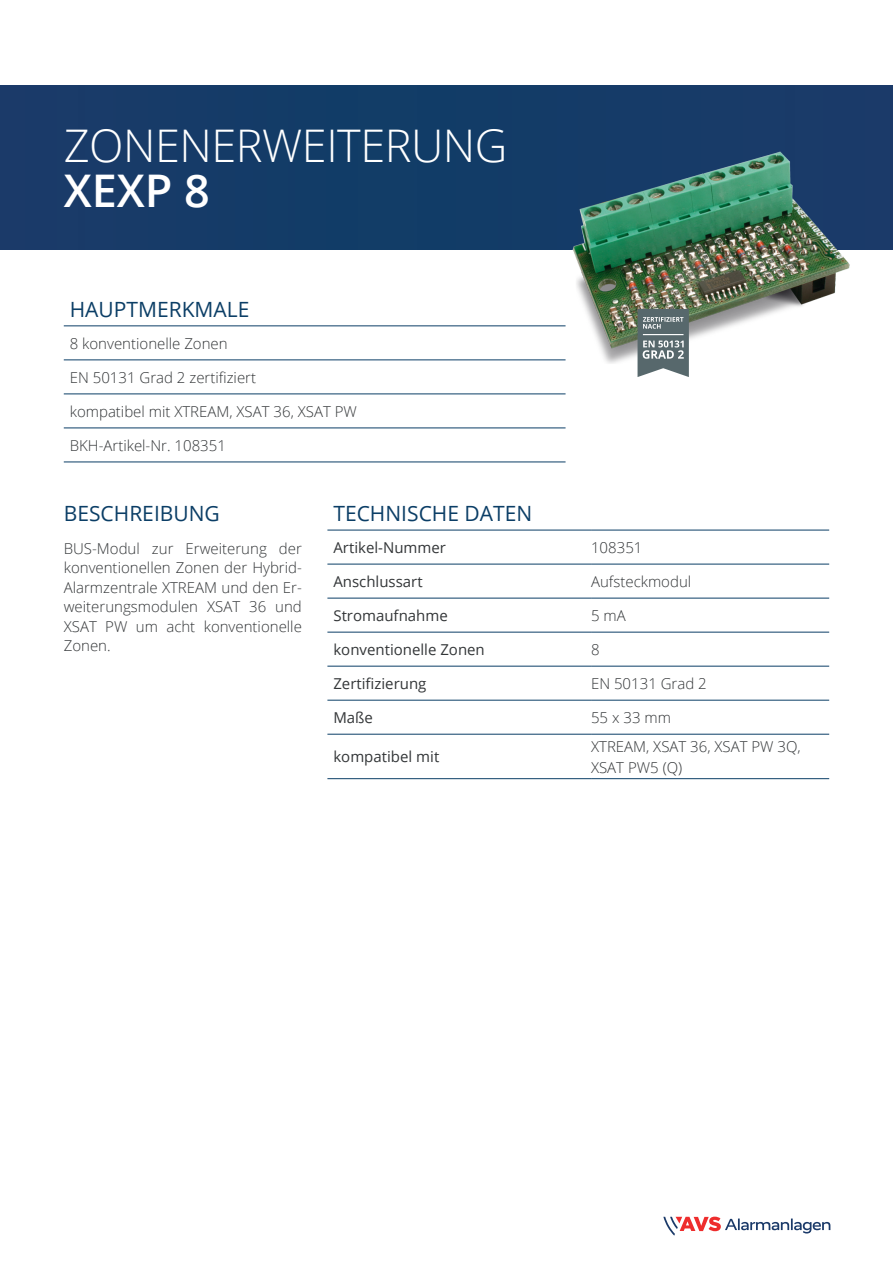
<style>
.page{position:relative;width:893px;height:1263px;background:#fff}
.page>*{position:absolute;margin:0;border:0;box-sizing:border-box;transform-origin:0 0}
.t1{font:300 45px "Open Sans";letter-spacing:-.01em;color:#fff}
.t2{font:600 45px "Open Sans";color:#fff}
.t3{font:21px "Open Sans";color:#0b3e66}
.t4{font:300 15px/19.5px "Open Sans";color:#333638;text-align:justify}
.t5{font:15px "Open Sans";color:#333638}
</style>
<div class="page">
<svg style="left:663px;top:1216px;width:167px;height:20px"></svg>
<div style="left:0;top:85px;width:893px;height:165px;background:#163b68"></div>
<hr style="left:64px;top:325px;width:502px;height:1px;background:#0b3e66">
<hr style="left:64px;top:359px;width:502px;height:1px;background:#0b3e66">
<hr style="left:64px;top:393px;width:502px;height:1px;background:#0b3e66">
<hr style="left:64px;top:427px;width:502px;height:1px;background:#0b3e66">
<hr style="left:64px;top:462px;width:502px;height:1px;background:#0b3e66">
<hr style="left:327px;top:564px;width:264px;height:1px;background:#0b3e66">
<hr style="left:591px;top:564px;width:238px;height:1px;background:#0b3e66">
<hr style="left:327px;top:598px;width:264px;height:1px;background:#0b3e66">
<hr style="left:591px;top:598px;width:238px;height:1px;background:#0b3e66">
<hr style="left:327px;top:530px;width:264px;height:1px;background:#0b3e66">
<hr style="left:591px;top:530px;width:238px;height:1px;background:#0b3e66">
<hr style="left:327px;top:632px;width:264px;height:1px;background:#0b3e66">
<hr style="left:591px;top:632px;width:238px;height:1px;background:#0b3e66">
<hr style="left:327px;top:666px;width:264px;height:1px;background:#0b3e66">
<hr style="left:591px;top:666px;width:238px;height:1px;background:#0b3e66">
<hr style="left:327px;top:700px;width:264px;height:1px;background:#0b3e66">
<hr style="left:591px;top:700px;width:238px;height:1px;background:#0b3e66">
<hr style="left:327px;top:734px;width:264px;height:1px;background:#0b3e66">
<hr style="left:591px;top:734px;width:238px;height:1px;background:#0b3e66">
<hr style="left:327px;top:778px;width:264px;height:1px;background:#0b3e66">
<hr style="left:591px;top:778px;width:238px;height:1px;background:#0b3e66">
<img style="left:501px;top:151px;width:349px;height:244px">
<svg style="left:637px;top:309px;width:52px;height:68px;background:#768487"></svg>
<hr style="left:643px;top:334px;width:40px;height:1px;background:#fff">
<h1 class="t1" style="left:64px;top:115px;width:445px">ZONENERWEITERUNG</h1>
<h1 class="t2" style="left:64px;top:160px;width:148px">XEXP 8</h1>
<h2 class="t3" style="left:70px;top:295px;width:181px">HAUPTMERKMALE</h2>
<p class="t4" style="left:70px;top:333px;width:159px">8 konventionelle Zonen</p>
<p class="t4" style="left:70px;top:367px;width:188px">EN 50131 Grad 2 zertifiziert</p>
<p class="t4" style="left:70px;top:401px;width:289px">kompatibel mit XTREAM, XSAT 36, XSAT PW</p>
<p class="t4" style="left:70px;top:435px;width:158px">BKH-Artikel-Nr. 108351</p>
<h2 class="t3" style="left:64px;top:499px;width:158px">BESCHREIBUNG</h2>
<h2 class="t3" style="left:333px;top:499px;width:200px">TECHNISCHE DATEN</h2>
<p class="t5" style="left:333px;top:537px;width:114px">Artikel-Nummer</p>
<p class="t4" style="left:591px;top:537px;width:53px">108351</p>
<p class="t5" style="left:333px;top:571px;width:91px">Anschlussart</p>
<p class="t4" style="left:591px;top:571px;width:102px">Aufsteckmodul</p>
<p class="t5" style="left:333px;top:605px;width:116px">Stromaufnahme</p>
<p class="t4" style="left:591px;top:605px;width:36px">5 mA</p>
<p class="t5" style="left:333px;top:639px;width:153px">konventionelle Zonen</p>
<p class="t4" style="left:591px;top:639px;width:10px">8</p>
<p class="t5" style="left:333px;top:673px;width:95px">Zertifizierung</p>
<p class="t4" style="left:591px;top:673px;width:117px">EN 50131 Grad 2</p>
<p class="t5" style="left:333px;top:707px;width:41px">Maße</p>
<p class="t4" style="left:591px;top:707px;width:81px">55 x 33 mm</p>
<p class="t5" style="left:333px;top:746px;width:107px">kompatibel mit</p>
<p class="t4" style="left:591px;top:735px;width:211px;line-height:21px">XTREAM, XSAT 36, XSAT PW 3Q,<br>XSAT PW5 (Q)</p>
<p class="t4" style="left:64px;top:538px;width:240px">BUS-Modul zur Erweiterung der konventionellen Zonen der Hybrid-Alarmzentrale XTREAM und den Er&shy;weiterungsmodulen XSAT 36 und XSAT PW um acht konventionelle Zonen.</p>
</div>
